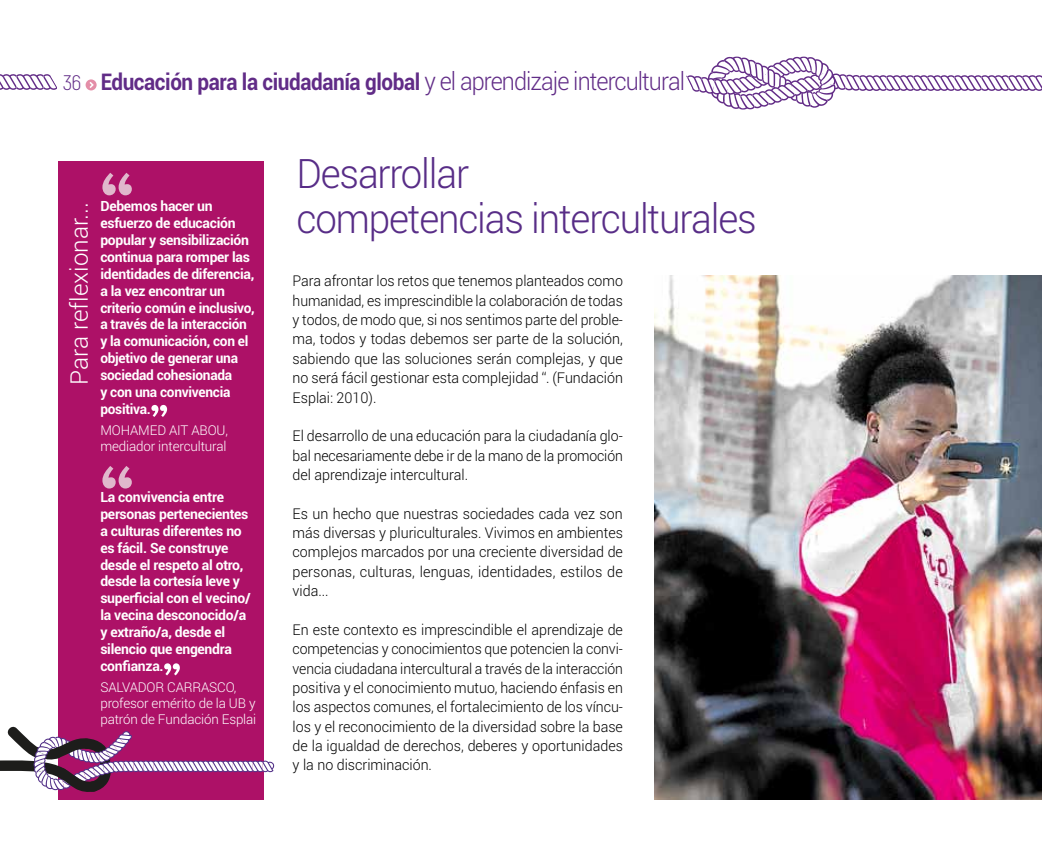
<style>
.page{position:relative;width:1042px;height:851px;background:#fff}
.page>*{position:absolute;margin:0;border:0;box-sizing:border-box;transform-origin:0 0}
.t1{font:300 40.65px/45px "Roboto";letter-spacing:-.03em;color:#582d87;scale:.95 1}
.t2{font:300 24.3px "Roboto";color:#fff}
.t3{font:700 22.95px "Roboto";letter-spacing:-.02em;color:#612c87;scale:.9 1}
.t4{font:300 14.85px/19.4px "Roboto";color:#000;text-align:justify;scale:.96 1}
.t5{font:300 14.85px/19.4px "Roboto";color:#000;text-align:justify;scale:.95 1}
.t6{font:700 14.1px/17px "Roboto";letter-spacing:-.02em;color:#fff}
.t7{font:300 13.5px/16.2px "Roboto";letter-spacing:-.01em;color:#fff;text-align:right}
.s1{font-family:"Akrobat";font-weight:300;font-size:21px}
.s2{font-weight:300;font-size:24.9px}
</style>
<div class="page">
<div style="left:58px;top:162px;width:206px;height:637px;background:#ad1167"></div>
<svg style="left:102px;top:173px;width:30px;height:22px"></svg>
<svg style="left:102px;top:466px;width:30px;height:22px"></svg>
<img style="left:655px;top:275px;width:387px;height:524px">
<svg style="left:151px;top:405px;width:16px;height:12px"></svg>
<svg style="left:164px;top:663px;width:16px;height:12px"></svg>
<div style="left:86px;top:79px;width:11px;height:11px;background:#e48ea8;border-radius:50%"></div>
<svg style="left:89px;top:82px;width:5px;height:6px"></svg>
<svg style="left:686px;top:56px;width:356px;height:54px"></svg>
<svg style="left:0;top:74px;width:57px;height:16px"></svg>
<svg style="left:0;top:726px;width:274px;height:65px"></svg>
<h3 class="t3" style="left:63px;top:66px;width:692px"><span class="s1">36</span> Educación para la ciudadanía global <span class="s2">y el aprendizaje intercultural</span></h3>
<h2 class="t2" style="left:62px;top:385px;width:184px;rotate:-90deg">Para reflexionar...</h2>
<p class="t6" style="left:100px;top:197px;width:156px">Debemos hacer un esfuerzo de educación popular y sensibilización continua para romper las identidades de diferencia, a la vez encontrar un criterio común e inclusivo, a través de la interacción y la comunicación, con el objetivo de generar una sociedad cohesionada<br>y con una convivencia positiva.</p>
<p class="t7" style="left:100px;top:421px;width:22px">Mohamed</p>
<p class="t7" style="left:169px;top:421px;width:40px">Ait Abou</p>
<p class="t7" style="left:100px;top:421px;width:129px">,<br>mediador intercultural</p>
<p class="t6" style="left:100px;top:487px;width:152px">La convivencia entre personas pertenecientes a culturas diferentes no es fácil. Se construye desde el respeto al otro, desde la cortesía leve y superficial con el vecino/ la vecina desconocido/a y extraño/a, desde el silencio que engendra confianza.</p>
<p class="t7" style="left:100px;top:678px;width:17px">Salvador</p>
<p class="t7" style="left:167px;top:678px;width:18px">Carrasco</p>
<p class="t7" style="left:100px;top:678px;width:157px;text-align:left;text-indent:134px">, profesor emérito de la UB y patrón de Fundación Esplai</p>
<h1 class="t1" style="left:297px;top:150px;width:486px">Desarrollar<br>competencias interculturales</h1>
<p class="t5" style="left:293px;top:271px;width:349px">Para afrontar los retos que tenemos planteados como humanidad, es imprescindible la colaboración de todas y todos, de modo que, si nos sentimos parte del proble&shy;ma, todos y todas debemos ser parte de la solución, sabiendo que las soluciones serán complejas, y que no será fácil gestionar esta complejidad “. (Fundación Esplai: 2010).</p>
<p class="t4" style="left:293px;top:426px;width:345px">El desarrollo de una educación para la ciudadanía glo&shy;bal necesariamente debe ir de la mano de la promoción del aprendizaje intercultural.</p>
<p class="t4" style="left:293px;top:503px;width:346px">Es un hecho que nuestras sociedades cada vez son más diversas y pluriculturales. Vivimos en ambientes complejos marcados por una creciente diversidad de personas, culturas, lenguas, identidades, estilos de vida...</p>
<p class="t4" style="left:293px;top:619px;width:346px">En este contexto es imprescindible el aprendizaje de competencias y conocimientos que potencien la convi&shy;vencia ciudadana intercultural a través de la interacción positiva y el conocimiento mutuo, haciendo énfasis en los aspectos comunes, el fortalecimiento de los víncu&shy;los y el reconocimiento de la diversidad sobre la base de la igualdad de derechos, deberes y oportunidades y la no discriminación.</p>
</div>
